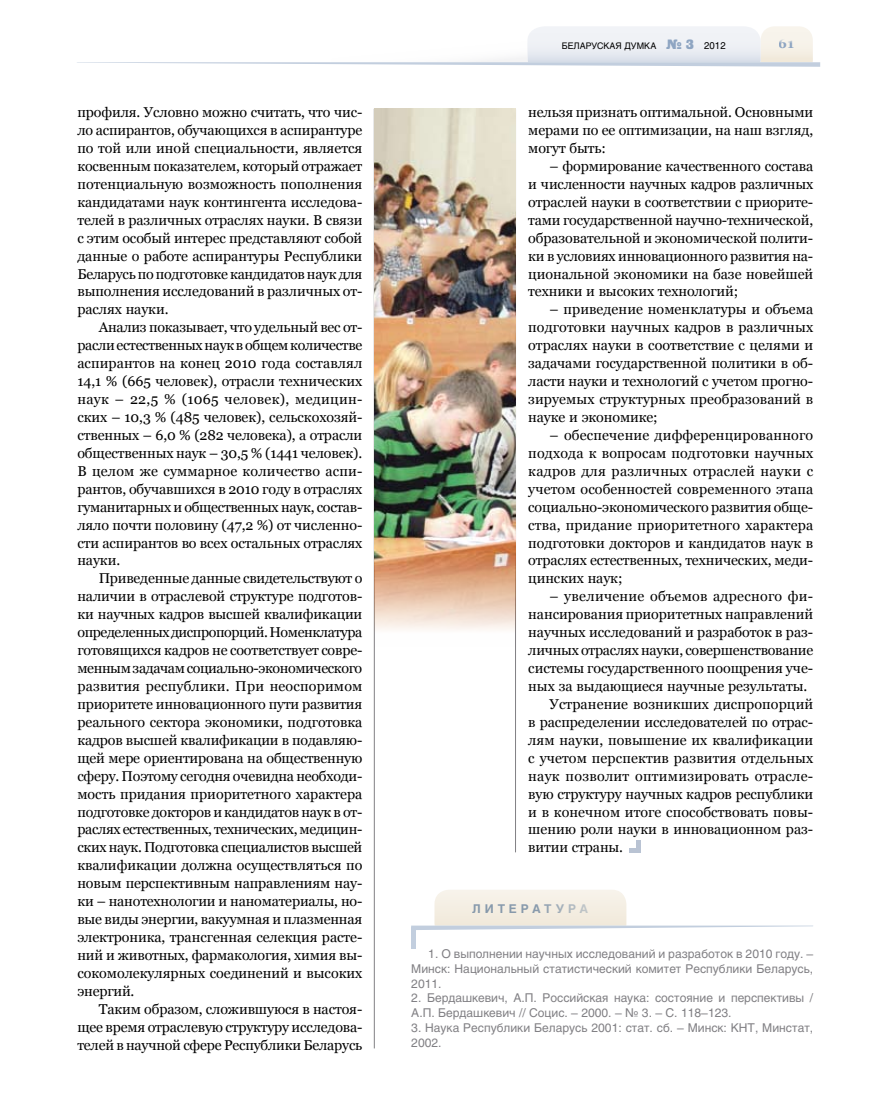
<style>
.page{position:relative;width:872px;height:1106px;background:#fff}
.page>*{position:absolute;margin:0;border:0;box-sizing:border-box;transform-origin:0 0}
.t1{font:14.25px/18px "Georgia";letter-spacing:-.005em;color:#000;text-align:justify}
.t2{font:14.25px "Georgia";letter-spacing:.02em;color:#000}
.t3{font:700 13.5px "Georgia";color:#8ea5c2}
.t4{font:12px/14.7px "Helios";color:#818084}
.t5{font:700 12px "Helios";letter-spacing:.325em;color:#8ea5c2}
.t6{font:9px "Helios";color:#000}
.s1{font-family:"Black Grotesk C";font-size:13.5px;color:#8ea5c2}
.s2{font-size:9.75px}
</style>
<div class="page">
<hr style="left:374px;top:109px;width:1px;height:939px;background:#818084">
<svg style="left:77px;top:26px;width:743px;height:41px"></svg>
<hr style="left:515px;top:109px;width:1px;height:743px;background:#818084">
<svg style="left:411px;top:890px;width:402px;height:40px"></svg>
<hr style="left:411px;top:927px;width:4px;height:21px;background:#c2cede">
<hr style="left:636px;top:840px;width:4px;height:12px;background:#b9c3d3">
<hr style="left:629px;top:848px;width:11px;height:4px;background:#b9c3d3">
<img style="left:374px;top:108px;width:141px;height:538px">
<p class="t1" style="left:77px;top:103px;width:286px">профиля. Условно можно считать, что чис&shy;ло аспирантов, обучающихся в аспирантуре по той или иной специальности, является косвенным показателем, который отражает потенциальную возможность пополнения кандидатами наук контингента исследова&shy;телей в различных отраслях науки. В связи с этим особый интерес представляют собой данные о работе аспирантуры Республики Беларусь по подготовке кандидатов наук для выполнения исследований в различных от&shy;раслях науки.</p>
<p class="t1" style="left:77px;top:318px;width:286px;text-indent:21px">Анализ показывает, что удельный вес от&shy;расли естественных наук в общем количестве аспирантов на конец 2010 года составлял 14,1 % (665 человек), отрасли технических наук – 22,5 % (1065 человек), медицин&shy;ских – 10,3 % (485 человек), сельскохозяй&shy;ственных – 6,0 % (282 человека), а отрасли общественных наук – 30,5 % (1441 человек).<br>В целом же суммарное количество аспи&shy;рантов, обучавшихся в 2010 году в отраслях гуманитарных и общественных наук, состав&shy;ляло почти половину (47,2 %) от численно&shy;сти аспирантов во всех остальных отраслях науки.</p>
<p class="t1" style="left:77px;top:569px;width:286px;text-indent:21px">Приведенные данные свидетельствуют о наличии в отраслевой структуре подготов&shy;ки научных кадров высшей квалификации определенных диспропорций. Номенклатура готовящихся кадров не соответствует совре&shy;менным задачам социально-экономического развития республики. При неоспоримом приоритете инновационного пути развития реального сектора экономики, подготовка кадров высшей квалификации в подавляю&shy;щей мере ориентирована на общественную сферу. Поэтому сегодня очевидна необходи&shy;мость придания приоритетного характера подготовке докторов и кандидатов наук в от&shy;раслях естественных, технических, медицин&shy;ских наук. Подготовка специалистов высшей квалификации должна осуществляться по новым перспективным направлениям нау&shy;ки – нанотехнологии и наноматериалы, но&shy;вые виды энергии, вакуумная и плазменная электроника, трансгенная селекция расте&shy;ний и животных, фармакология, химия вы&shy;сокомолекулярных соединений и высоких энергий.</p>
<p class="t1" style="left:77px;top:999px;width:286px;text-indent:21px">Таким образом, сложившуюся в настоя&shy;щее время отраслевую структуру исследова&shy;телей в научной сфере Республики Беларусь</p>
<p class="t6" style="left:562px;top:40px;width:165px">БЕЛАРУСКАЯ ДУМКА <span class="s1">№ 3</span> <span class="s2">2012</span></p>
<p class="t3" style="left:778px;top:36px;width:17px">61</p>
<p class="t1" style="left:528px;top:103px;width:286px">нельзя признать оптимальной. Основными мерами по ее оптимизации, на наш взгляд, могут быть:</p>
<p class="t1" style="left:528px;top:157px;width:286px;text-indent:21px">– формирование качественного состава и численности научных кадров различных отраслей науки в соответствии с приорите&shy;тами государственной научно-технической, образовательной и экономической полити&shy;ки в условиях инновационного развития на&shy;циональной экономики на базе новейшей техники и высоких технологий;</p>
<p class="t1" style="left:528px;top:300px;width:286px;text-indent:21px">– приведение номенклатуры и объема подготовки научных кадров в различных отраслях науки в соответствие с целями и задачами государственной политики в об&shy;ласти науки и технологий с учетом прогно&shy;зируемых структурных преобразований в науке и экономике;</p>
<p class="t1" style="left:528px;top:426px;width:286px;text-indent:21px">– обеспечение дифференцированного подхода к вопросам подготовки научных кадров для различных отраслей науки с учетом особенностей современного этапа социально-экономического развития обще&shy;ства, придание приоритетного характера подготовки докторов и кандидатов наук в отраслях естественных, технических, меди&shy;цинских наук;</p>
<p class="t2" style="left:549px;top:588px;width:265px">– увеличение объемов адресного фи-</p>
<p class="t1" style="left:528px;top:605px;width:286px">нансирования приоритетных направлений</p>
<p class="t1" style="left:528px;top:623px;width:286px">научных исследований и разработок в раз-</p>
<p class="t1" style="left:528px;top:641px;width:286px">личных отраслях науки, совершенствование</p>
<p class="t1" style="left:528px;top:659px;width:286px">системы государственного поощрения уче-</p>
<p class="t1" style="left:528px;top:677px;width:280px">ных за выдающиеся научные результаты.</p>
<p class="t1" style="left:549px;top:695px;width:265px">Устранение возникших диспропорций</p>
<p class="t1" style="left:528px;top:713px;width:286px">в распределении исследователей по отрас-</p>
<p class="t1" style="left:528px;top:731px;width:286px">лям науки, повышение их квалификации</p>
<p class="t1" style="left:528px;top:748px;width:286px">с учетом перспектив развития отдельных</p>
<p class="t2" style="left:528px;top:767px;width:286px">наук позволит оптимизировать отрасле-</p>
<p class="t1" style="left:528px;top:784px;width:286px">вую структуру научных кадров республики</p>
<p class="t1" style="left:528px;top:802px;width:286px">и в конечном итоге способствовать повы-</p>
<p class="t1" style="left:528px;top:820px;width:286px">шению роли науки в инновационном раз-</p>
<p class="t1" style="left:528px;top:838px;width:96px">витии страны.</p>
<p class="t5" style="left:472px;top:901px;width:118px">лиТеРАТУРА</p>
<p class="t4" style="left:411px;top:946px;width:403px;text-align:justify;text-indent:17px">1. О выполнении научных исследований и разработок в 2010 году. – Минск: Национальный статистический комитет Республики Беларусь, 2011.</p>
<p class="t4" style="left:411px;top:990px;width:403px">2. Бердашкевич, А.П. Российская наука: состояние и перспективы /<br>А.П. Бердашкевич // Социс. – 2000. – № 3. – С. 118–123.</p>
<p class="t4" style="left:411px;top:1020px;width:403px">3. Наука Республики Беларусь 2001: стат. сб. – Минск: КНТ, Минстат,<br>2002.</p>
</div>
